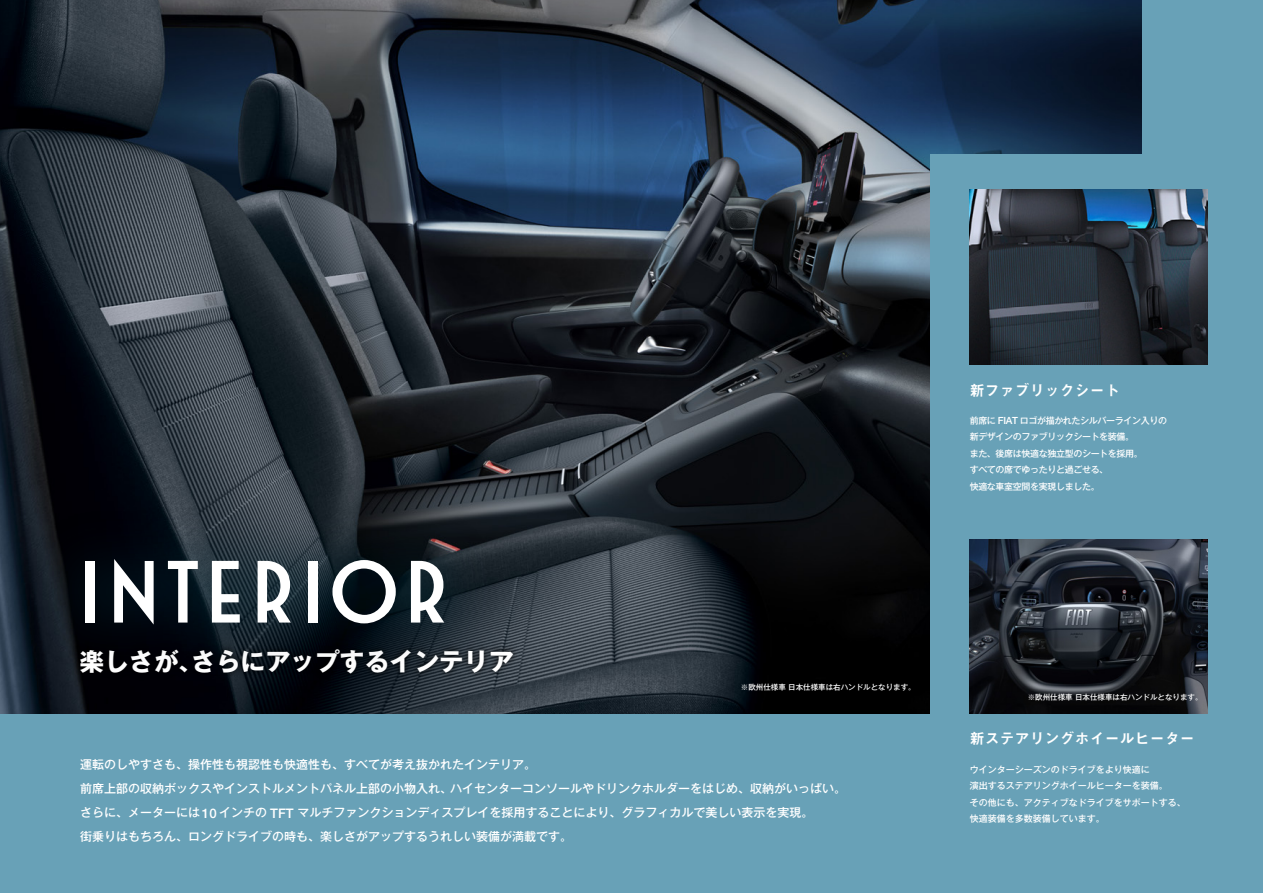
<style>
.page{position:relative;width:1263px;height:893px;background:#68a1b7}
.page>*{position:absolute;margin:0;border:0;box-sizing:border-box;transform-origin:0 0}
.t1{font:94.8px "FIATADVERT01 A";color:#fff}
.t2{font:700 24.75px "Gothic MB101 Pro";color:#fff}
.t3{font:15px "Midashi Go Pro MB31";color:#fff}
.t4{font:500 12px/24px "Gothic MB101 Pro";color:#fff}
.t5{font:500 9px/16.5px "Gothic MB101 Pro";letter-spacing:-.04em;color:#fff}
.t6{font:500 9px/16.5px "Gothic MB101 Pro";color:#fff}
.t7{font:500 7.5px "Gothic MB101 Pro";color:#fff}
.s1{font-family:"Helvetica Neue LT Std";font-size:13.2px}
.s2{font-family:"Helvetica Neue LT Std";font-size:9.9px}
</style>
<div class="page">
<img style="left:0;top:0;width:1141px;height:714px">
<div style="left:930px;top:154px;width:323px;height:717px;background:#68a1b7"></div>
<img style="left:10px;top:480px;width:506px;height:226px">
<img style="left:970px;top:190px;width:238px;height:174px">
<img style="left:970px;top:539px;width:238px;height:175px">
<h1 class="t1" style="left:75px;top:546px;width:378px">INTERIOR</h1>
<h2 class="t2" style="left:79px;top:641px;width:436px">楽しさが、さらにアップするインテリア</h2>
<p class="t7" style="left:741px;top:680px;width:176px">※欧州仕様車日本仕様車は右ハンドルとなります。</p>
<p class="t4" style="left:80px;top:751px;width:767px">運転のしやすさも、操作性も視認性も快適性も、すべてが考え抜かれたインテリア。<br>前席上部の収納ボックスやインストルメントパネル上部の小物入れ、ハイセンターコンソールやドリンクホルダーをはじめ、収納がいっぱい。さらに、メーターには<span class="s1">10</span> インチの <span class="s1">TFT</span> マルチファンクションディスプレイを採用することにより、グラフィカルで美しい表示を実現。<br>街乗りはもちろん、ロングドライブの時も、楽しさがアップするうれしい装備が満載です。</p>
<p class="t3" style="left:970px;top:378px;width:151px">新ファブリックシート</p>
<p class="t5" style="left:970px;top:411px;width:199px">前席に <span class="s2">FIAT</span> ロゴが描かれたシルバーライン入りの新デザインのファブリックシートを装備。<br>また、後席は快適な独立型のシートを採用。<br>すべての席でゆったりと過ごせる、<br>快適な車室空間を実現しました。</p>
<p class="t7" style="left:1028px;top:690px;width:176px">※欧州仕様車日本仕様車は右ハンドルとなります。</p>
<p class="t3" style="left:970px;top:727px;width:226px">新ステアリングホイールヒーター</p>
<p class="t6" style="left:970px;top:760px;width:217px">ウインターシーズンのドライブをより快適に<br>演出するステアリングホイールヒーターを装備。<br>その他にも、アクティブなドライブをサポートする、快適装備を多数装備しています。</p>
</div>
